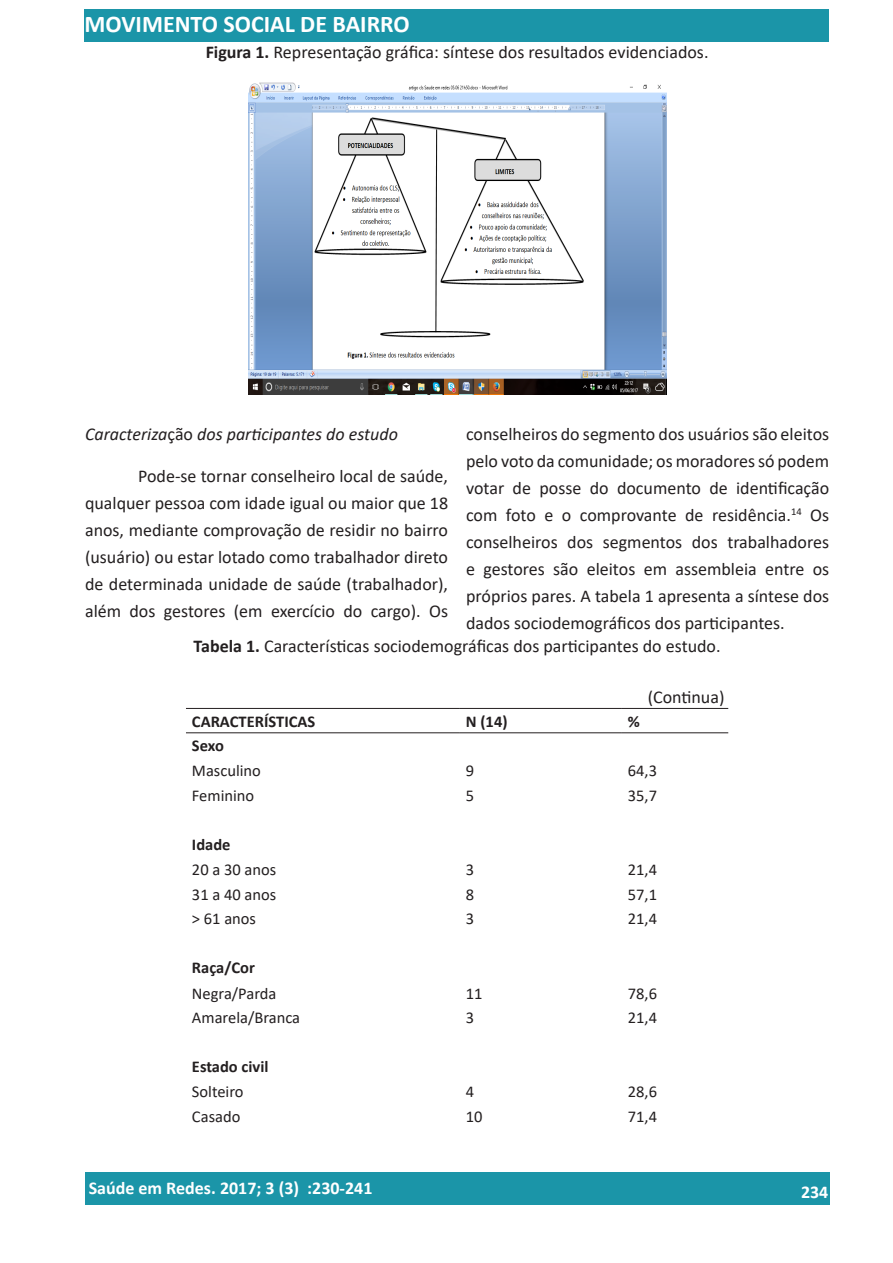
<style>
.page{position:relative;width:893px;height:1263px;background:#fff}
.page>*{position:absolute;margin:0;border:0;box-sizing:border-box;transform-origin:0 0}
.t1{font:700 24px "Calibri";color:#fff}
.t2{font:18px/27px "Calibri";color:#231f20;text-align:justify}
.t3{font:italic 18px "Calibri";color:#231f20}
.t4{font:700 18px "Calibri";color:#fff}
.t5{font:16.5px "Calibri";color:#231f20}
.t6{font:700 16.5px "Calibri";color:#231f20}
.s1{font-weight:700}
.s2{font-style:normal}
</style>
<div class="page">
<div style="left:85px;top:1172px;width:744px;height:33px;background:#1b95a8"></div>
<div style="left:85px;top:9px;width:744px;height:33px;background:#1b95a8"></div>
<img style="left:248px;top:82px;width:418px;height:312px">
<hr style="left:186px;top:708px;width:274px;height:1px;background:#231f20">
<hr style="left:460px;top:708px;width:162px;height:1px;background:#231f20">
<hr style="left:622px;top:708px;width:106px;height:1px;background:#231f20">
<hr style="left:186px;top:732px;width:274px;height:1px;background:#231f20">
<hr style="left:460px;top:732px;width:162px;height:1px;background:#231f20">
<hr style="left:622px;top:732px;width:106px;height:1px;background:#231f20">
<h1 class="t1" style="left:85px;top:7px;width:327px">MOVIMENTO SOCIAL DE BAIRRO</h1>
<p class="t2" style="left:206px;top:38px;width:504px"><span class="s1">Figura 1.</span> Representação gráfica: síntese dos resultados evidenciados.</p>
<p class="t3" style="left:85px;top:421px;width:314px">Caracteriza<span class="s2">ção</span> dos participantes do estudo</p>
<p class="t2" style="left:85px;top:462px;width:365px;text-indent:53px">Pode-se tornar conselheiro local de saúde, qualquer pessoa com idade igual ou maior que 18 anos, mediante comprovação de residir no bairro (usuário) ou estar lotado como trabalhador direto de determinada unidade de saúde (trabalhador), além dos gestores (em exercício do cargo). Os</p>
<p class="t2" style="left:466px;top:420px;width:365px">conselheiros do segmento dos usuários são eleitos pelo voto da comunidade; os moradores só podem votar de posse do documento de identificação com foto e o comprovante de residência.<sup>14</sup> Os conselheiros dos segmentos dos trabalhadores e gestores são eleitos em assembleia entre os próprios pares. A tabela 1 apresenta a síntese dos dados sociodemográficos dos participantes.</p>
<p class="t2" style="left:194px;top:632px;width:529px"><span class="s1">Tabela 1.</span> Características sociodemográficas dos participantes do estudo.</p>
<p class="t2" style="left:648px;top:683px;width:78px">(Continua)</p>
<p class="t6" style="left:192px;top:710px;width:125px">CARACTERÍSTICAS</p>
<p class="t6" style="left:466px;top:710px;width:43px">N (14)</p>
<p class="t6" style="left:628px;top:710px;width:14px">%</p>
<p class="t6" style="left:192px;top:734px;width:33px">Sexo</p>
<p class="t5" style="left:192px;top:759px;width:71px">Masculino</p>
<p class="t5" style="left:466px;top:759px;width:10px">9</p>
<p class="t5" style="left:628px;top:759px;width:31px">64,3</p>
<p class="t5" style="left:192px;top:784px;width:64px">Feminino</p>
<p class="t5" style="left:466px;top:784px;width:10px">5</p>
<p class="t5" style="left:628px;top:784px;width:31px">35,7</p>
<p class="t6" style="left:192px;top:833px;width:40px">Idade</p>
<p class="t5" style="left:192px;top:858px;width:86px">20 a 30 anos</p>
<p class="t5" style="left:466px;top:858px;width:10px">3</p>
<p class="t5" style="left:628px;top:858px;width:31px">21,4</p>
<p class="t5" style="left:192px;top:883px;width:86px">31 a 40 anos</p>
<p class="t5" style="left:466px;top:883px;width:10px">8</p>
<p class="t5" style="left:628px;top:883px;width:31px">57,1</p>
<p class="t5" style="left:192px;top:907px;width:66px">&gt; 61 anos</p>
<p class="t5" style="left:466px;top:907px;width:10px">3</p>
<p class="t5" style="left:628px;top:907px;width:31px">21,4</p>
<p class="t6" style="left:192px;top:956px;width:64px">Raça/Cor</p>
<p class="t5" style="left:192px;top:981px;width:86px">Negra/Parda</p>
<p class="t5" style="left:466px;top:981px;width:18px">11</p>
<p class="t5" style="left:628px;top:981px;width:31px">78,6</p>
<p class="t5" style="left:192px;top:1006px;width:110px">Amarela/Branca</p>
<p class="t5" style="left:466px;top:1006px;width:10px">3</p>
<p class="t5" style="left:628px;top:1006px;width:31px">21,4</p>
<p class="t6" style="left:192px;top:1055px;width:78px">Estado civil</p>
<p class="t5" style="left:192px;top:1080px;width:53px">Solteiro</p>
<p class="t5" style="left:466px;top:1080px;width:10px">4</p>
<p class="t5" style="left:628px;top:1080px;width:31px">28,6</p>
<p class="t5" style="left:192px;top:1105px;width:50px">Casado</p>
<p class="t5" style="left:466px;top:1105px;width:18px">10</p>
<p class="t5" style="left:628px;top:1105px;width:31px">71,4</p>
<p class="t4" style="left:89px;top:1175px;width:285px">Saúde em Redes. 2017; 3 (3) :230-241</p>
<p class="t4" style="left:801px;top:1179px;width:29px">234</p>
</div>
